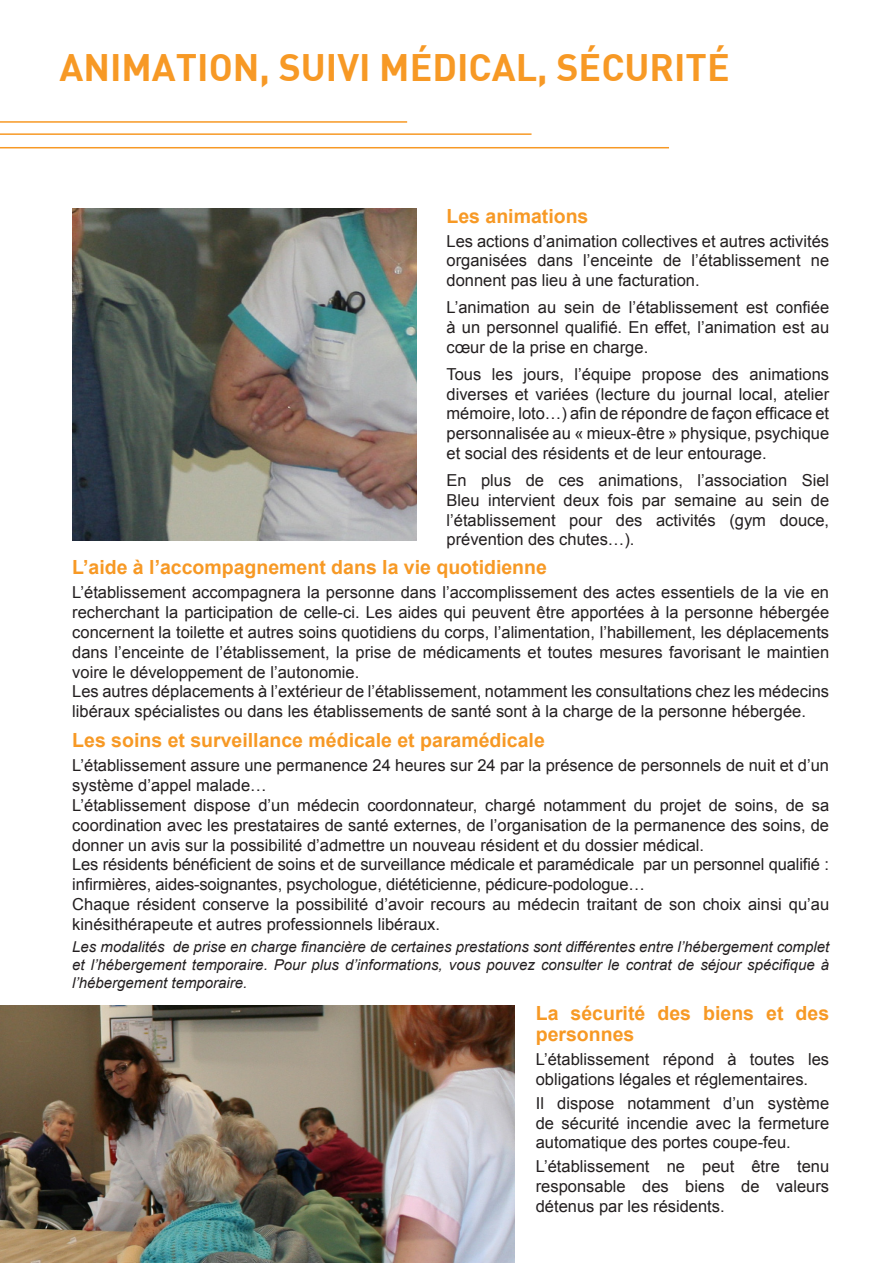
<style>
.page{position:relative;width:893px;height:1263px;background:#fff}
.page>*{position:absolute;margin:0;border:0;box-sizing:border-box;transform-origin:0 0}
.t1{font:37.5px "DIN Bold";color:#f79925}
.t2{font:700 19.5px/21px "Arial";color:#f79925}
.t3{font:16.5px/19.8px "Arial";color:#231f20;text-align:justify}
.t4{font:italic 15px/18px "Arial";color:#231f20;text-align:justify}
</style>
<div class="page">
<img style="left:72px;top:208px;width:345px;height:332px">
<img style="left:0;top:1006px;width:514px;height:257px">
<hr style="left:0;top:121px;width:407px;height:2px;background:#f79925">
<hr style="left:0;top:133px;width:531px;height:2px;background:#f79925">
<hr style="left:0;top:147px;width:669px;height:1px;background:#f79925">
<h1 class="t1" style="left:60px;top:50px;width:672px">ANIMATION, SUIVI MÉDICAL, SÉCURITÉ</h1>
<p class="t2" style="left:446px;top:207px;width:143px">Les animations</p>
<p class="t3" style="left:446px;top:232px;width:384px">Les actions d’animation collectives et autres activités organisées dans l’enceinte de l’établissement ne donnent pas lieu à une facturation.</p>
<p class="t3" style="left:446px;top:298px;width:384px">L’animation au sein de l’établissement est confiée à un personnel qualifié. En effet, l’animation est au cœur de la prise en charge.</p>
<p class="t3" style="left:446px;top:366px;width:384px">Tous les jours, l’équipe propose des animations diverses et variées (lecture du journal local, atelier mémoire, loto…) afin de répondre de façon efficace et personnalisée au « mieux-être » physique, psychique et social des résidents et de leur entourage.</p>
<p class="t3" style="left:446px;top:472px;width:384px">En plus de ces animations, l’association Siel Bleu intervient deux fois par semaine au sein de l’établissement pour des activités (gym douce, prévention des chutes…).</p>
<p class="t2" style="left:72px;top:559px;width:476px">L’aide à l’accompagnement dans la vie quotidienne</p>
<p class="t3" style="left:72px;top:584px;width:758px;text-align:left">L’établissement accompagnera la personne dans l’accomplissement des actes essentiels de la vie en recherchant la participation de celle-ci. Les aides qui peuvent être apportées à la personne hébergée concernent la toilette et autres soins quotidiens du corps, l’alimentation, l’habillement, les déplacements dans l’enceinte de l’établissement, la prise de médicaments et toutes mesures favorisant le maintien voire le développement de l’autonomie.<br>Les autres déplacements à l’extérieur de l’établissement, notamment les consultations chez les médecins libéraux spécialistes ou dans les établissements de santé sont à la charge de la personne hébergée.</p>
<p class="t2" style="left:72px;top:732px;width:474px">Les soins et surveillance médicale et paramédicale</p>
<p class="t3" style="left:72px;top:757px;width:758px;text-align:left">L’établissement assure une permanence 24 heures sur 24 par la présence de personnels de nuit et d’un système d’appel malade…<br>L’établissement dispose d’un médecin coordonnateur, chargé notamment du projet de soins, de sa coordination avec les prestataires de santé externes, de l’organisation de la permanence des soins, de donner un avis sur la possibilité d’admettre un nouveau résident et du dossier médical.<br>Les résidents bénéficient de soins et de surveillance médicale et paramédicale par un personnel qualifié : infirmières, aides-soignantes, psychologue, diététicienne, pédicure-podologue…<br>Chaque résident conserve la possibilité d’avoir recours au médecin traitant de son choix ainsi qu’au kinésithérapeute et autres professionnels libéraux.</p>
<p class="t4" style="left:72px;top:938px;width:758px">Les modalités de prise en charge financière de certaines prestations sont différentes entre l’hébergement complet et l’hébergement temporaire. Pour plus d’informations, vous pouvez consulter le contrat de séjour spécifique à l’hébergement temporaire.</p>
<p class="t2" style="left:536px;top:1004px;width:295px">La sécurité des biens et des personnes</p>
<p class="t3" style="left:536px;top:1051px;width:295px">L’établissement répond à toutes les obligations légales et réglementaires.</p>
<p class="t3" style="left:536px;top:1094px;width:295px">Il dispose notamment d’un système de sécurité incendie avec la fermeture automatique des portes coupe-feu.</p>
<p class="t3" style="left:536px;top:1158px;width:295px">L’établissement ne peut être tenu responsable des biens de valeurs détenus par les résidents.</p>
</div>
